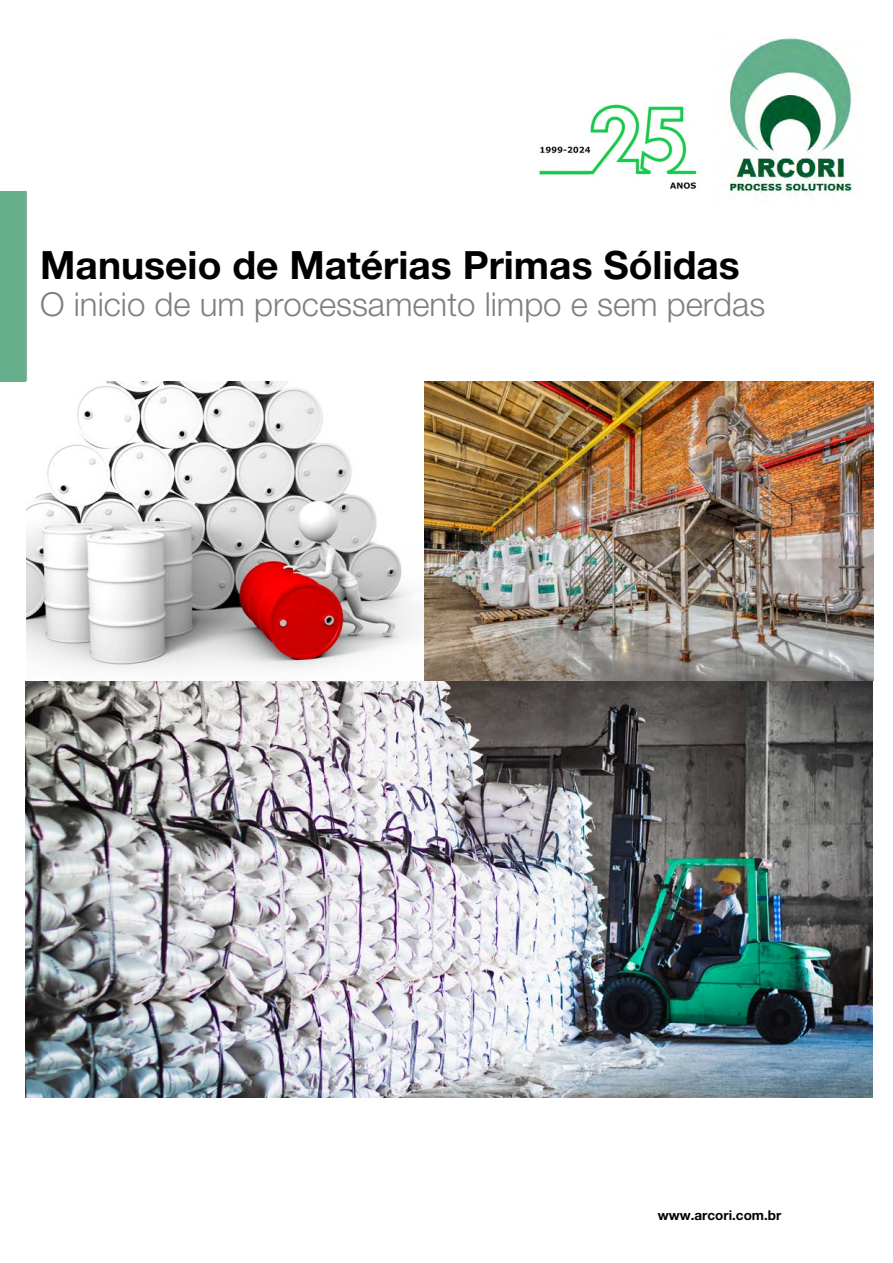
<style>
.page{position:relative;width:893px;height:1263px;background:#fff}
.page>*{position:absolute;margin:0;border:0;box-sizing:border-box;transform-origin:0 0}
.t1{font:700 39px "Helvetica Neue LT Std";color:#000}
.t2{font:300 33px "Helvetica Neue LT Std";color:#808080}
.t3{font:700 13.5px "Helvetica Neue LT Std";color:#000}
</style>
<div class="page">
<img style="left:727px;top:38px;width:126px;height:157px">
<div style="left:0;top:191px;width:27px;height:190px;background:#65af8c"></div>
<img style="left:26px;top:381px;width:848px;height:716px">
<img style="left:539px;top:104px;width:158px;height:85px">
<p class="t1" style="left:40px;top:241px;width:701px">Manuseio de Matérias Primas Sólidas</p>
<p class="t2" style="left:40px;top:284px;width:726px">O inicio de um processamento limpo e sem perdas</p>
<p class="t3" style="left:658px;top:1206px;width:125px">www.arcori.com.br</p>
</div>
